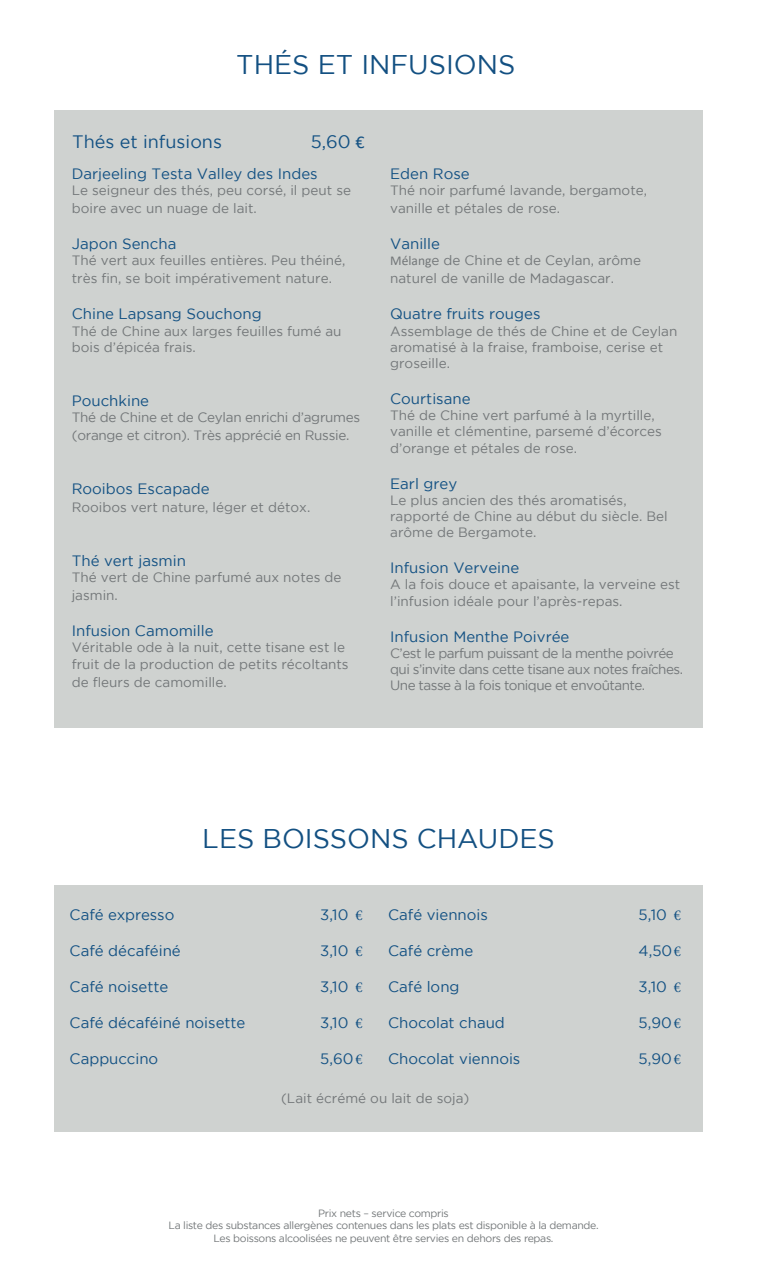
<style>
.page{position:relative;width:757px;height:1263px;background:#fff}
.page>*{position:absolute;margin:0;border:0;box-sizing:border-box;transform-origin:0 0}
.t1{font:27px "Gotham";color:#135082}
.t2{font:18px "Gotham";color:#135183}
.t3{font:15px "Gotham";color:#135183}
.t4{font:13.5px/16.2px "Gotham";color:#737779}
.t5{font:13.5px/16.2px "Gotham";letter-spacing:-.04em;color:#737779}
.t6{font:13.5px/18px "Gotham";letter-spacing:-.02em;color:#737779}
.t7{font:10.5px "Gotham";letter-spacing:-.03em;color:#737779}
.s1{font-family:"Calibri"}
.s2{font-family:"Minion Pro"}
</style>
<div class="page">
<div style="left:54px;top:110px;width:649px;height:617px;background:#cfd2d0"></div>
<div style="left:54px;top:885px;width:649px;height:246px;background:#cfd2d0"></div>
<p class="t1" style="left:236px;top:49px;width:281px">THÉS ET INFUSIONS</p>
<p class="t2" style="left:72px;top:132px;width:151px">Thés et infusions</p>
<p class="t2" style="left:311px;top:132px;width:55px">5,60 <span class="s1">€</span></p>
<p class="t3" style="left:72px;top:165px;width:247px">Darjeeling Testa Valley des Indes</p>
<p class="t4" style="left:72px;top:181px;width:281px;line-height:18px">Le seigneur des thés, peu corsé, il peut se boire avec un nuage de lait.</p>
<p class="t3" style="left:72px;top:235px;width:106px">Japon Sencha</p>
<p class="t4" style="left:72px;top:251px;width:275px;line-height:18px">Thé vert aux feuilles entières. Peu théiné, très fin, se boit impérativement nature.</p>
<p class="t3" style="left:72px;top:306px;width:191px">Chine Lapsang Souchong</p>
<p class="t4" style="left:72px;top:322px;width:271px">Thé de Chine aux larges feuilles fumé au bois d’épicéa frais.</p>
<p class="t3" style="left:72px;top:392px;width:79px">Pouchkine</p>
<p class="t6" style="left:72px;top:408px;width:290px">Thé de Chine et de Ceylan enrichi d’agrumes (orange et citron). Très apprécié en Russie.</p>
<p class="t3" style="left:72px;top:480px;width:140px">Rooibos Escapade</p>
<p class="t4" style="left:72px;top:499px;width:240px">Rooibos vert nature, léger et détox.</p>
<p class="t3" style="left:72px;top:552px;width:116px">Thé vert jasmin</p>
<p class="t4" style="left:72px;top:568px;width:271px;line-height:18px">Thé vert de Chine parfumé aux notes de jasmin.</p>
<p class="t3" style="left:72px;top:622px;width:143px">Infusion Camomille</p>
<p class="t4" style="left:72px;top:639px;width:278px">Véritable ode à la nuit, cette tisane est le fruit de la production de petits récoltants</p>
<p class="t4" style="left:72px;top:673px;width:156px">de fleurs de camomille.</p>
<p class="t3" style="left:390px;top:165px;width:81px">Eden Rose</p>
<p class="t4" style="left:390px;top:181px;width:258px;line-height:18px">Thé noir parfumé lavande, bergamote, vanille et pétales de rose.</p>
<p class="t3" style="left:390px;top:235px;width:51px">Vanille</p>
<p class="t4" style="left:390px;top:251px;width:252px;line-height:18px"><span class="s1">Mélang</span>e de Chine et de Ceylan, arôme naturel de vanille de Madagascar.</p>
<p class="t3" style="left:390px;top:306px;width:152px">Quatre fruits rouges</p>
<p class="t4" style="left:390px;top:322px;width:289px">Assemblage de thés de Chine et de Ceylan</p>
<p class="t4" style="left:390px;top:339px;width:274px">aromatisé à la fraise, framboise, cerise et</p>
<p class="t4" style="left:390px;top:355px;width:61px">groseille.</p>
<p class="t3" style="left:390px;top:390px;width:82px">Courtisane</p>
<p class="t4" style="left:390px;top:407px;width:273px">Thé de Chine vert parfumé à la myrtille, vanille et clémentine, parsemé d’écorces d’orange et pétales de rose.</p>
<p class="t3" style="left:390px;top:475px;width:69px">Earl grey</p>
<p class="t4" style="left:390px;top:492px;width:238px">Le plus ancien des thés aromatisés,</p>
<p class="t4" style="left:390px;top:508px;width:279px">rapporté de Chine au début du siècle. Bel arôme de Bergamote.</p>
<p class="t3" style="left:390px;top:559px;width:131px">Infusion Verveine</p>
<p class="t4" style="left:390px;top:576px;width:291px">A la fois douce et apaisante, la verveine est l’infusion idéale pour l’après-repas.</p>
<p class="t3" style="left:390px;top:628px;width:181px">Infusion Menthe Poivrée</p>
<p class="t5" style="left:390px;top:645px;width:294px">C’est le parfum puissant de la menthe poivrée qui s’invite dans cette tisane aux notes fraîches.<br>Une tasse à la fois tonique et envoûtante.</p>
<p class="t1" style="left:202px;top:824px;width:354px">LES BOISSONS CHAUDES</p>
<p class="t3" style="left:70px;top:907px;width:106px">Café expresso</p>
<p class="t3" style="left:320px;top:907px;width:44px">3,10 <span class="s2">€</span></p>
<p class="t3" style="left:70px;top:943px;width:113px">Café décaféiné</p>
<p class="t3" style="left:320px;top:943px;width:44px">3,10 <span class="s2">€</span></p>
<p class="t3" style="left:70px;top:979px;width:100px">Café noisette</p>
<p class="t3" style="left:320px;top:979px;width:44px">3,10 <span class="s2">€</span></p>
<p class="t3" style="left:70px;top:1015px;width:177px">Café décaféiné noisette</p>
<p class="t3" style="left:320px;top:1015px;width:44px">3,10 <span class="s2">€</span></p>
<p class="t3" style="left:70px;top:1051px;width:90px">Cappuccino</p>
<p class="t3" style="left:320px;top:1051px;width:44px">5,60 <span class="s2">€</span></p>
<p class="t3" style="left:388px;top:907px;width:101px">Café viennois</p>
<p class="t3" style="left:638px;top:907px;width:44px">5,10 <span class="s2">€</span></p>
<p class="t3" style="left:388px;top:943px;width:87px">Café crème</p>
<p class="t3" style="left:638px;top:943px;width:44px">4,50 <span class="s2">€</span></p>
<p class="t3" style="left:388px;top:979px;width:73px">Café long</p>
<p class="t3" style="left:638px;top:979px;width:44px">3,10 <span class="s2">€</span></p>
<p class="t3" style="left:388px;top:1015px;width:118px">Chocolat chaud</p>
<p class="t3" style="left:638px;top:1015px;width:44px">5,90 <span class="s2">€</span></p>
<p class="t3" style="left:388px;top:1051px;width:134px">Chocolat viennois</p>
<p class="t3" style="left:638px;top:1051px;width:44px">5,90 <span class="s2">€</span></p>
<p class="t4" style="left:281px;top:1090px;width:190px">(Lait écrémé ou lait de soja)</p>
<p class="t7" style="left:318px;top:1207px;width:132px">Prix nets – service compris</p>
<p class="t7" style="left:168px;top:1220px;width:432px">La liste des substances allergènes contenues dans les plats est disponible à la demande.</p>
<p class="t7" style="left:214px;top:1232px;width:341px">Les boissons alcoolisées ne peuvent être servies en dehors des repas.</p>
</div>
